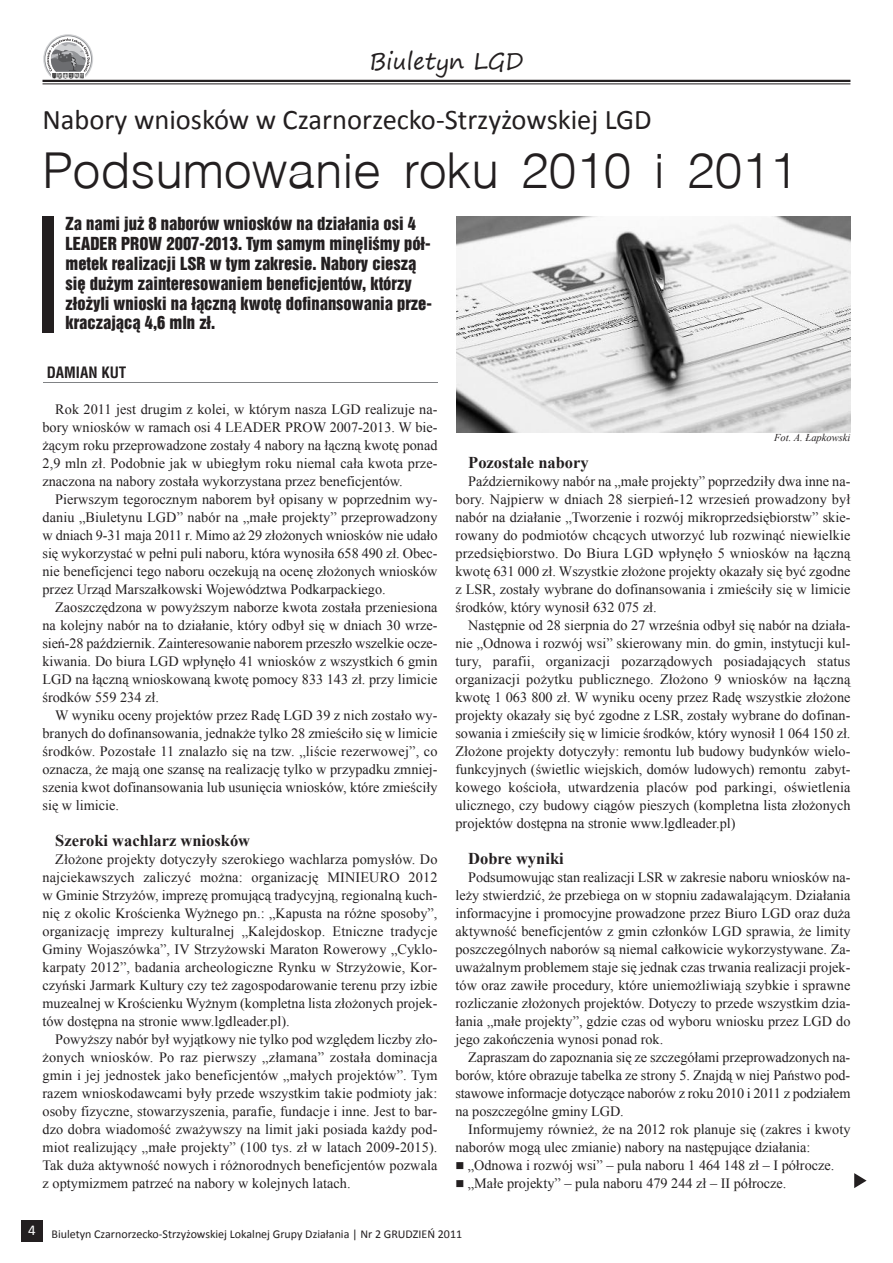
<style>
.page{position:relative;width:893px;height:1263px;background:#fff}
.page>*{position:absolute;margin:0;border:0;box-sizing:border-box;transform-origin:0 0}
.t1{font:300 49.5px "Switzerland";color:#231f20}
.t2{font:28.5px "Calibri";color:#231f20}
.t3{font:28.5px "Segoe Print";color:#231f20}
.t4{font:16.5px/19.8px "Switzerland Inserat";color:#231f20}
.t5{font:700 16.5px "Times New Roman";color:#231f20}
.t6{font:700 15px "Switzerland Condensed";color:#231f20}
.t7{font:14.25px/18px "Times New Roman";color:#231f20;text-align:justify}
.t8{font:12px "Calibri";color:#231f20}
.t9{font:italic 10.5px "Times New Roman";color:#231f20}
</style>
<div class="page">
<div style="left:21px;top:1220px;width:22px;height:22px;background:#231f20"></div>
<svg style="left:43px;top:34px;width:50px;height:43px"></svg>
<img style="left:53px;top:73px;width:31px;height:6px">
<hr style="left:43px;top:80px;width:807px;height:2px;background:#231f20">
<hr style="left:43px;top:84px;width:807px;height:1px;background:#231f20">
<hr style="left:43px;top:382px;width:394px;height:1px;background:#808285">
<div style="left:43px;top:216px;width:11px;height:116px;background:#231f20"></div>
<img style="left:456px;top:216px;width:394px;height:216px">
<svg style="left:854px;top:1173px;width:13px;height:15px"></svg>
<h2 class="t3" style="left:369px;top:46px;width:156px">Biuletyn LGD</h2>
<h2 class="t2" style="left:43px;top:108px;width:611px">Nabory wniosków w Czarnorzecko-strzyżowskiej LGD</h2>
<h1 class="t1" style="left:43px;top:142px;width:756px">Podsumowanie roku 2010 i 2011</h1>
<p class="t4" style="left:66px;top:214px;width:368px">Za nami już 8 naborów wniosków na działania osi 4<br>LEADER PROW 2007-2013. Tym samym minęliśmy pół&shy;metek realizacji LSR w tym zakresie. Nabory cieszą się dużym zainteresowaniem beneficjentów, którzy złożyli wnioski na łączną kwotę dofinansowania prze&shy;kraczającą 4,6 mln zł.</p>
<p class="t6" style="left:47px;top:364px;width:81px">DAMIAN KUT</p>
<p class="t7" style="left:43px;top:400px;width:396px;text-indent:13px">Rok 2011 jest drugim z kolei, w którym nasza LGD realizuje na&shy;bory wniosków w ramach osi 4 LEADER PROW 2007-2013. W bie&shy;żącym roku przeprowadzone zostały 4 nabory na łączną kwotę ponad 2,9 mln zł. Podobnie jak w ubiegłym roku niemal cała kwota prze&shy;znaczona na nabory została wykorzystana przez beneficjentów.</p>
<p class="t7" style="left:43px;top:490px;width:396px;text-indent:13px">Pierwszym tegorocznym naborem był opisany w poprzednim wy&shy;daniu „Biuletynu LGD” nabór na „małe projekty” przeprowadzony w dniach 9-31 maja 2011 r. Mimo aż 29 złożonych wniosków nie udało się wykorzystać w pełni puli naboru, która wynosiła 658 490 zł. Obec&shy;nie beneficjenci tego naboru oczekują na ocenę złożonych wniosków przez Urząd Marszałkowski Województwa Podkarpackiego.</p>
<p class="t7" style="left:43px;top:598px;width:396px;text-indent:13px">Zaoszczędzona w powyższym naborze kwota została przeniesiona na kolejny nabór na to działanie, który odbył się w dniach 30 wrze&shy;sień-28 październik. Zainteresowanie naborem przeszło wszelkie ocze&shy;kiwania. Do biura LGD wpłynęło 41 wniosków z wszystkich 6 gmin LGD na łączną wnioskowaną kwotę pomocy 833 143 zł. przy limicie środków 559 234 zł.</p>
<p class="t7" style="left:43px;top:706px;width:396px;text-indent:13px">W wyniku oceny projektów przez Radę LGD 39 z nich zostało wy&shy;branych do dofinansowania, jednakże tylko 28 zmieściło się w limicie środków. Pozostałe 11 znalazło się na tzw. „liście rezerwowej”, co oznacza, że mają one szansę na realizację tylko w przypadku zmniej&shy;szenia kwot dofinansowania lub usunięcia wniosków, które zmieściły się w limicie.</p>
<p class="t5" style="left:55px;top:831px;width:196px">Szeroki wachlarz wniosków</p>
<p class="t7" style="left:42px;top:850px;width:396px;text-indent:13px">Złożone projekty dotyczyły szerokiego wachlarza pomysłów. Do najciekawszych zaliczyć można: organizację MINIEURO 2012 w Gminie Strzyżów, imprezę promującą tradycyjną, regionalną kuch&shy;nię z okolic Krościenka Wyżnego pn.: „Kapusta na różne sposoby”, organizację imprezy kulturalnej „Kalejdoskop. Etniczne tradycje Gminy Wojaszówka”, IV Strzyżowski Maraton Rowerowy „Cyklo&shy;karpaty 2012”, badania archeologiczne Rynku w Strzyżowie, Kor&shy;czyński Jarmark Kultury czy też zagospodarowanie terenu przy izbie muzealnej w Krościenku Wyżnym (kompletna lista złożonych projek&shy;tów dostępna na stronie www.lgdleader.pl).</p>
<p class="t7" style="left:42px;top:1030px;width:397px;text-indent:13px">Powyższy nabór był wyjątkowy nie tylko pod względem liczby zło&shy;żonych wniosków. Po raz pierwszy „złamana” została dominacja gmin i jej jednostek jako beneficjentów „małych projektów”. Tym razem wnioskodawcami były przede wszystkim takie podmioty jak: osoby fizyczne, stowarzyszenia, parafie, fundacje i inne. Jest to bar&shy;dzo dobra wiadomość zważywszy na limit jaki posiada każdy pod&shy;miot realizujący „małe projekty” (100 tys. zł w latach 2009-2015).<br>Tak duża aktywność nowych i różnorodnych beneficjentów pozwala z optymizmem patrzeć na nabory w kolejnych latach.</p>
<p class="t9" style="left:774px;top:431px;width:78px">Fot. A. Łapkowski</p>
<p class="t5" style="left:468px;top:453px;width:122px">Pozostałe nabory</p>
<p class="t7" style="left:455px;top:472px;width:396px;text-indent:13px">Październikowy nabór na „małe projekty” poprzedziły dwa inne na&shy;bory. Najpierw w dniach 28 sierpień-12 wrzesień prowadzony był nabór na działanie „Tworzenie i rozwój mikroprzedsiębiorstw” skie&shy;rowany do podmiotów chcących utworzyć lub rozwinąć niewielkie przedsiębiorstwo. Do Biura LGD wpłynęło 5 wniosków na łączną kwotę 631 000 zł. Wszystkie złożone projekty okazały się być zgodne z LSR, zostały wybrane do dofinansowania i zmieściły się w limicie środków, który wynosił 632 075 zł.</p>
<p class="t7" style="left:455px;top:616px;width:396px;text-indent:13px">Następnie od 28 sierpnia do 27 września odbył się nabór na działa&shy;nie „Odnowa i rozwój wsi” skierowany min. do gmin, instytucji kul&shy;tury, parafii, organizacji pozarządowych posiadających status organizacji pożytku publicznego. Złożono 9 wniosków na łączną kwotę 1 063 800 zł. W wyniku oceny przez Radę wszystkie złożone projekty okazały się być zgodne z LSR, zostały wybrane do dofinan&shy;sowania i zmieściły się w limicie środków, który wynosił 1 064 150 zł.<br>Złożone projekty dotyczyły: remontu lub budowy budynków wielo&shy;funkcyjnych (świetlic wiejskich, domów ludowych) remontu zabyt&shy;kowego kościoła, utwardzenia placów pod parkingi, oświetlenia ulicznego, czy budowy ciągów pieszych (kompletna lista złożonych projektów dostępna na stronie www.lgdleader.pl)</p>
<p class="t5" style="left:468px;top:849px;width:97px">Dobre wyniki</p>
<p class="t7" style="left:455px;top:868px;width:396px;text-indent:13px">Podsumowując stan realizacji LSR w zakresie naboru wniosków na&shy;leży stwierdzić, że przebiega on w stopniu zadawalającym. Działania informacyjne i promocyjne prowadzone przez Biuro LGD oraz duża aktywność beneficjentów z gmin członków LGD sprawia, że limity poszczególnych naborów są niemal całkowicie wykorzystywane. Za&shy;uważalnym problemem staje się jednak czas trwania realizacji projek&shy;tów oraz zawiłe procedury, które uniemożliwiają szybkie i sprawne rozliczanie złożonych projektów. Dotyczy to przede wszystkim dzia&shy;łania „małe projekty”, gdzie czas od wyboru wniosku przez LGD do jego zakończenia wynosi ponad rok.</p>
<p class="t7" style="left:455px;top:1048px;width:396px;text-indent:13px">Zapraszam do zapoznania się ze szczegółami przeprowadzonych na&shy;borów, które obrazuje tabelka ze strony 5. Znajdą w niej Państwo pod&shy;stawowe informacje dotyczące naborów z roku 2010 i 2011 z podziałem na poszczególne gminy LGD.</p>
<p class="t7" style="left:455px;top:1120px;width:396px;text-indent:13px">Informujemy również, że na 2012 rok planuje się (zakres i kwoty naborów mogą ulec zmianie) nabory na następujące działania:</p>
<p class="t7" style="left:455px;top:1156px;width:380px">■ „Odnowa i rozwój wsi” – pula naboru 1 464 148 zł – I półrocze.</p>
<p class="t7" style="left:455px;top:1174px;width:332px">■ „Małe projekty” – pula naboru 479 244 zł – II półrocze.</p>
<p class="t8" style="left:28px;top:1229px;width:436px"><sup>4</sup> Biuletyn Czarnorzecko-strzyżowskiej Lokalnej Grupy Działania | Nr 2 GrUDZIEŃ 2011</p>
</div>
